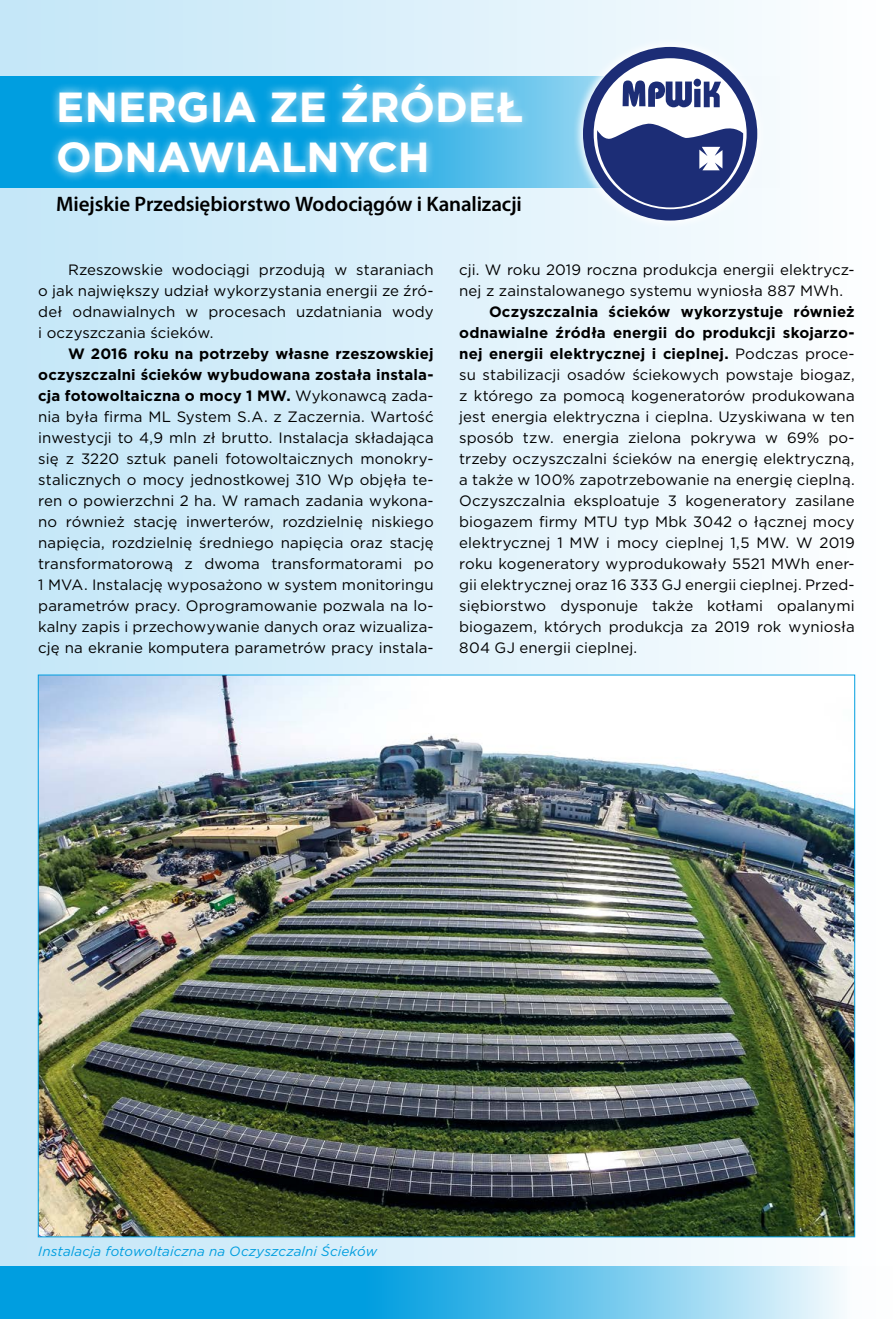
<style>
.page{position:relative;width:893px;height:1319px;background:#fff}
.page>*{position:absolute;margin:0;border:0;box-sizing:border-box;transform-origin:0 0}
.t1{font:700 42px/50.4px "Gotham";color:#fff}
.t2{font:600 21px "Myriad Pro";letter-spacing:-.005em;color:#000}
.t3{font:15px/21px "Gotham";letter-spacing:.005em;color:#000;text-align:justify}
.t4{font:italic 13.5px "Gotham";letter-spacing:.005em;color:#009ee0}
.s1{font-weight:700}
</style>
<div class="page">
<div style="left:0;top:0;width:893px;height:1318px;background:linear-gradient(to right,#c0e5f6,#fbfdfd)"></div>
<svg style="left:0;top:76px;width:780px;height:111px"></svg>
<svg style="left:0;top:1266px;width:893px;height:52px"></svg>
<div style="left:573px;top:37px;width:194px;height:193px;background:#fff;opacity:.86"></div>
<svg style="left:583px;top:47px;width:174px;height:173px"></svg>
<div style="left:49px;top:73px;width:482px;height:110px;background:#fff;opacity:.75"></div>
<img style="left:40px;top:676px;width:813px;height:558px">
<h1 class="t1" style="left:56px;top:81px;width:469px">ENERGIA ZE ŹRÓDEŁ<br>ODNAWIALNYCH</h1>
<h2 class="t2" style="left:56px;top:191px;width:467px">Miejskie Przedsiębiorstwo Wodociągów i Kanalizacji</h2>
<p class="t3" style="left:38px;top:258px;width:397px;text-indent:30px">Rzeszowskie wodociągi przodują w staraniach o jak największy udział wykorzystania energii ze źró&shy;deł odnawialnych w procesach uzdatniania wody i oczyszczania ścieków.</p>
<p class="t3" style="left:38px;top:342px;width:397px;text-indent:30px"><span class="s1">W 2016 roku na potrzeby własne rzeszowskiej oczyszczalni ścieków wybudowana została instala&shy;cja fotowoltaiczna o mocy 1 MW.</span> Wykonawcą zada&shy;nia była firma ML System S.A. z Zaczernia. Wartość inwestycji to 4,9 mln zł brutto. Instalacja składająca się z 3220 sztuk paneli fotowoltaicznych monokry&shy;stalicznych o mocy jednostkowej 310 Wp objęła te&shy;ren o powierzchni 2 ha. W ramach zadania wykona&shy;no również stację inwerterów, rozdzielnię niskiego napięcia, rozdzielnię średniego napięcia oraz stację transformatorową z dwoma transformatorami po 1 MVA. Instalację wyposażono w system monitoringu parametrów pracy. Oprogramowanie pozwala na lo&shy;kalny zapis i przechowywanie danych oraz wizualiza&shy;cję na ekranie komputera parametrów pracy instala-</p>
<p class="t3" style="left:459px;top:258px;width:397px">cji. W roku 2019 roczna produkcja energii elektrycz&shy;nej z zainstalowanego systemu wyniosła 887 MWh.</p>
<p class="t3" style="left:459px;top:300px;width:397px;text-indent:30px"><span class="s1">Oczyszczalnia ścieków wykorzystuje również odnawialne źródła energii do produkcji skojarzo&shy;nej energii elektrycznej i cieplnej.</span> Podczas proce&shy;su stabilizacji osadów ściekowych powstaje biogaz, z którego za pomocą kogeneratorów produkowana jest energia elektryczna i cieplna. Uzyskiwana w ten sposób tzw. energia zielona pokrywa w 69% po&shy;trzeby oczyszczalni ścieków na energię elektryczną, a także w 100% zapotrzebowanie na energię cieplną.<br>Oczyszczalnia eksploatuje 3 kogeneratory zasilane biogazem firmy MTU typ Mbk 3042 o łącznej mocy elektrycznej 1 MW i mocy cieplnej 1,5 MW. W 2019 roku kogeneratory wyprodukowały 5521 MWh ener&shy;gii elektrycznej oraz 16 333 GJ energii cieplnej. Przed&shy;siębiorstwo dysponuje także kotłami opalanymi biogazem, których produkcja za 2019 rok wyniosła 804 GJ energii cieplnej.</p>
<p class="t4" style="left:38px;top:1242px;width:340px">Instalacja fotowoltaiczna na Oczyszczalni Ścieków</p>
</div>
